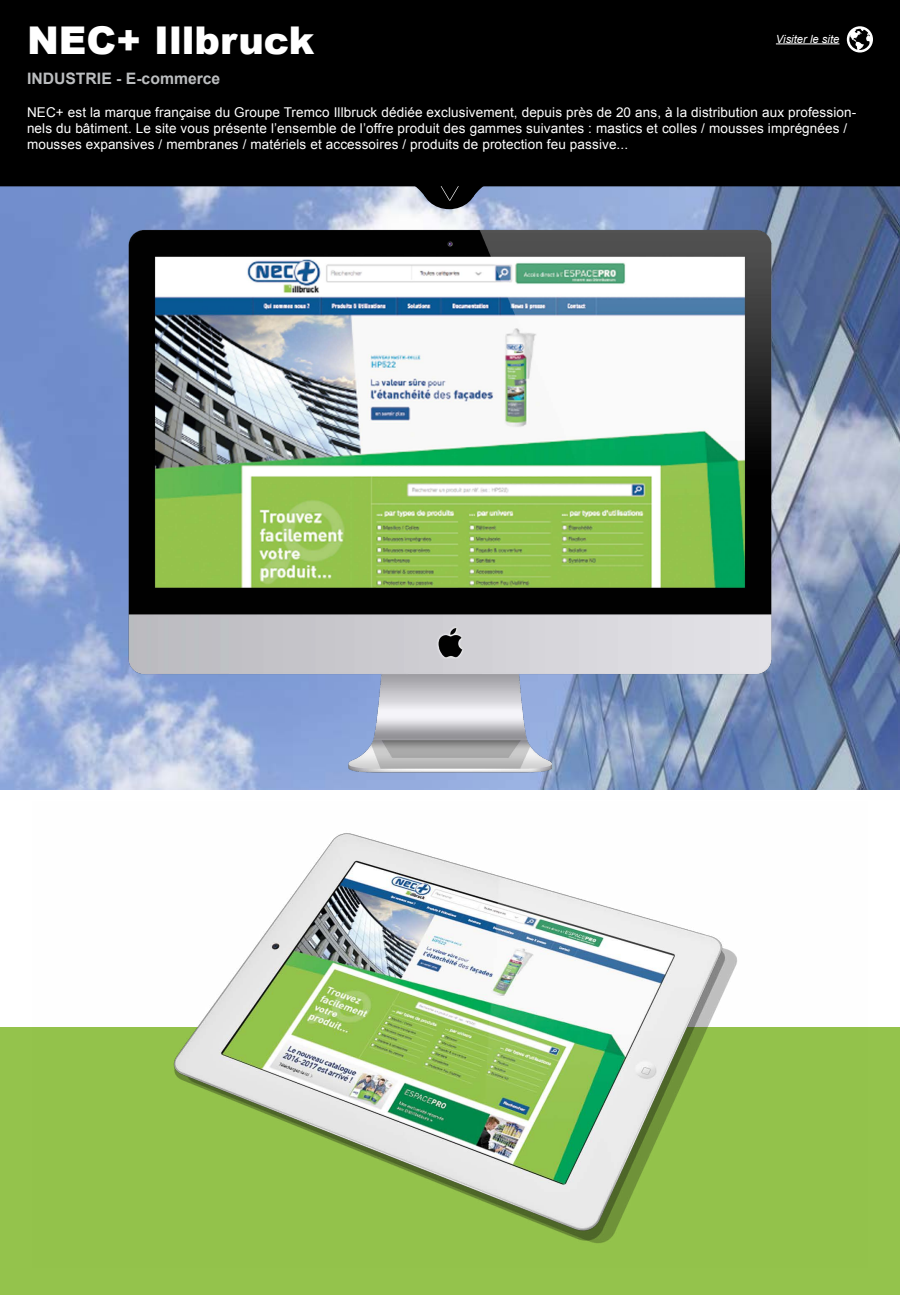
<style>
.page{position:relative;width:900px;height:1295px;background:#fff}
.page>*{position:absolute;margin:0;border:0;box-sizing:border-box;transform-origin:0 0}
.t1{font:900 38.25px "Arial";color:#fff}
.t2{font:700 15.75px "Arial";color:#bcbec0}
.t3{font:13.5px/16.2px "Arial";letter-spacing:.01em;color:#fff}
.t4{font:italic 11.25px "Arial";color:#fff}
</style>
<div class="page">
<img style="left:0;top:186px;width:900px;height:603px">
<div style="left:0;top:1027px;width:900px;height:267px;background:#94c34c"></div>
<div style="left:0;top:0;width:900px;height:186px;background:#000"></div>
<div style="left:422px;top:161px;width:55px;height:48px;background:#000;border-radius:50%"></div>
<svg style="left:395px;top:186px;width:108px;height:16px"></svg>
<svg style="left:847px;top:26px;width:26px;height:27px"></svg>
<hr style="left:776px;top:43px;width:63px;height:1px;background:#fff">
<img style="left:173px;top:833px;width:564px;height:410px">
<h1 class="t1" style="left:27px;top:12px;width:289px">NEC+ Illbruck</h1>
<p class="t2" style="left:27px;top:68px;width:195px">INDUSTRIE - E-commerce</p>
<p class="t3" style="left:27px;top:104px;width:831px">NEC+ est la marque française du Groupe Tremco Illbruck dédiée exclusivement, depuis près de 20 ans, à la distribution aux profession&shy;nels du bâtiment. Le site vous présente l’ensemble de l’offre produit des gammes suivantes : mastics et colles / mousses imprégnées / mousses expansives / membranes / matériels et accessoires / produits de protection feu passive...</p>
<p class="t4" style="left:776px;top:31px;width:65px">Visiter le site</p>
</div>
